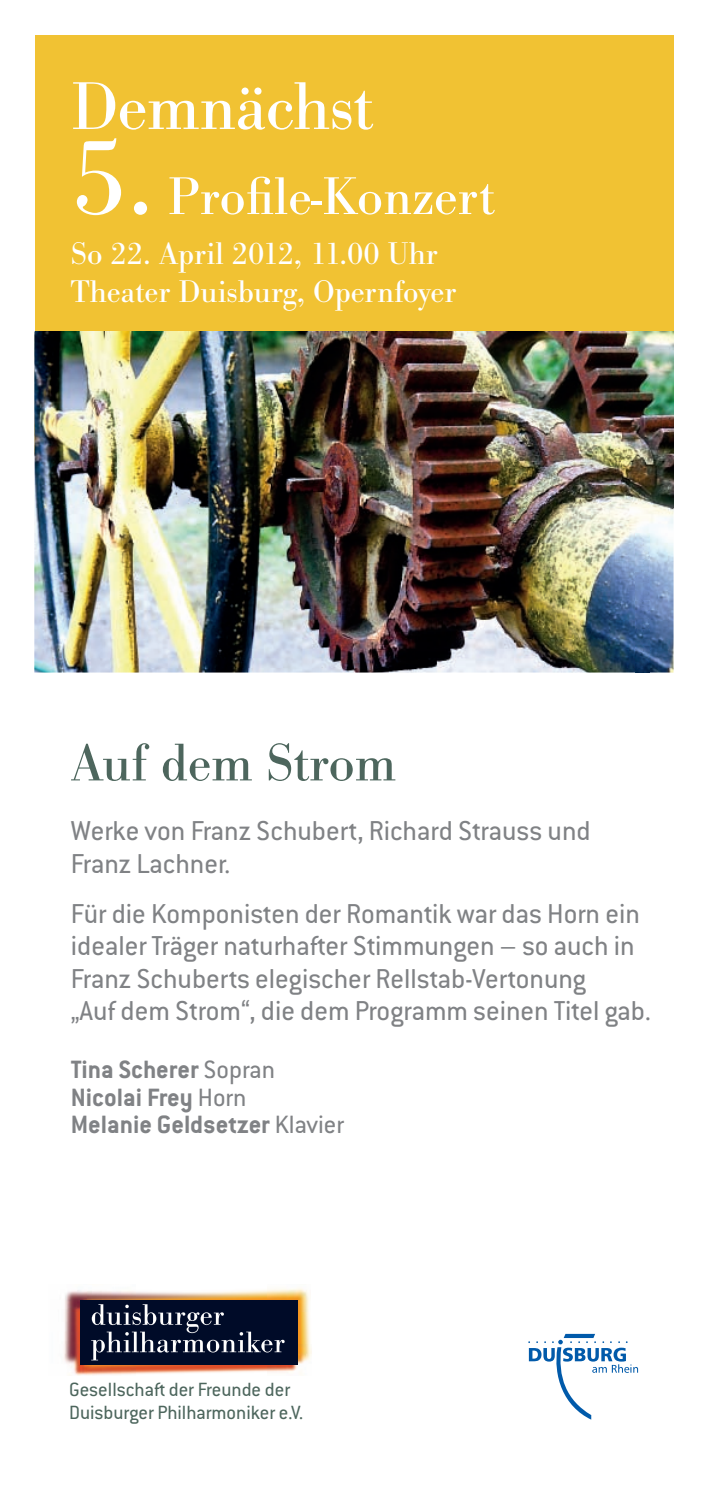
<style>
.page{position:relative;width:709px;height:1489px;background:#fff}
.page>*{position:absolute;margin:0;border:0;box-sizing:border-box;transform-origin:0 0}
.t1{font:70px "Bodoni Ant T";letter-spacing:-.01em;color:#fff}
.t2{font:55px "Bodoni Ant T";color:#fff}
.t3{font:55px "Bodoni Ant T";letter-spacing:-.005em;color:#4d665d}
.t4{font:32.5px/37.5px "Bodoni Ant T";color:#fff}
.t5{font:30px/32.5px "Conduit ITC";color:#808285}
.t6{font:700 27.5px/27.5px "Conduit ITC";color:#808285}
.t7{font:21px/22.5px "Conduit ITC";color:#4d665d}
.s1{font-size:112.5px}
.s2{font-weight:400}
</style>
<div class="page">
<div style="left:35px;top:35px;width:638px;height:473px;background:#f1c233"></div>
<img style="left:64px;top:1288px;width:248px;height:88px">
<div style="left:80px;top:1299px;width:218px;height:65px;background:#000b28"></div>
<svg style="left:91px;top:1304px;width:194px;height:56px"></svg>
<svg style="left:528px;top:1333px;width:110px;height:86px"></svg>
<img style="left:34px;top:331px;width:639px;height:341px">
<img style="left:636px;top:533px;width:13px;height:139px">
<img style="left:35px;top:331px;width:638px;height:177px">
<h1 class="t1" style="left:71px;top:69px;width:304px">Demnächst</h1>
<h2 class="t2" style="left:71px;top:167px;width:425px"><span class="s1">5.</span> Profile-Konzert</h2>
<p class="t4" style="left:71px;top:236px;width:387px">So 22. April 2012, 11.00 Uhr<br>Theater Duisburg, Opernfoyer</p>
<h2 class="t3" style="left:71px;top:733px;width:327px">Auf dem Strom</h2>
<p class="t5" style="left:71px;top:813px;width:521px">Werke von Franz Schubert, Richard Strauss und<br>Franz Lachner.</p>
<p class="t5" style="left:71px;top:896px;width:581px">Für die Komponisten der Romantik war das Horn ein idealer Träger naturhafter Stimmungen – so auch in Franz Schuberts elegischer Rellstab-Vertonung<br>„Auf dem Strom“, die dem Programm seinen Titel gab.</p>
<p class="t6" style="left:71px;top:1055px;width:275px">Tina Scherer <span class="s2">Sopran<br></span>Nicolai Frey <span class="s2">Horn<br></span>Melanie Geldsetzer <span class="s2">Klavier</span></p>
<p class="t7" style="left:69px;top:1377px;width:235px">Gesellschaft der Freunde der<br>Duisburger Philharmoniker e.V.</p>
</div>
